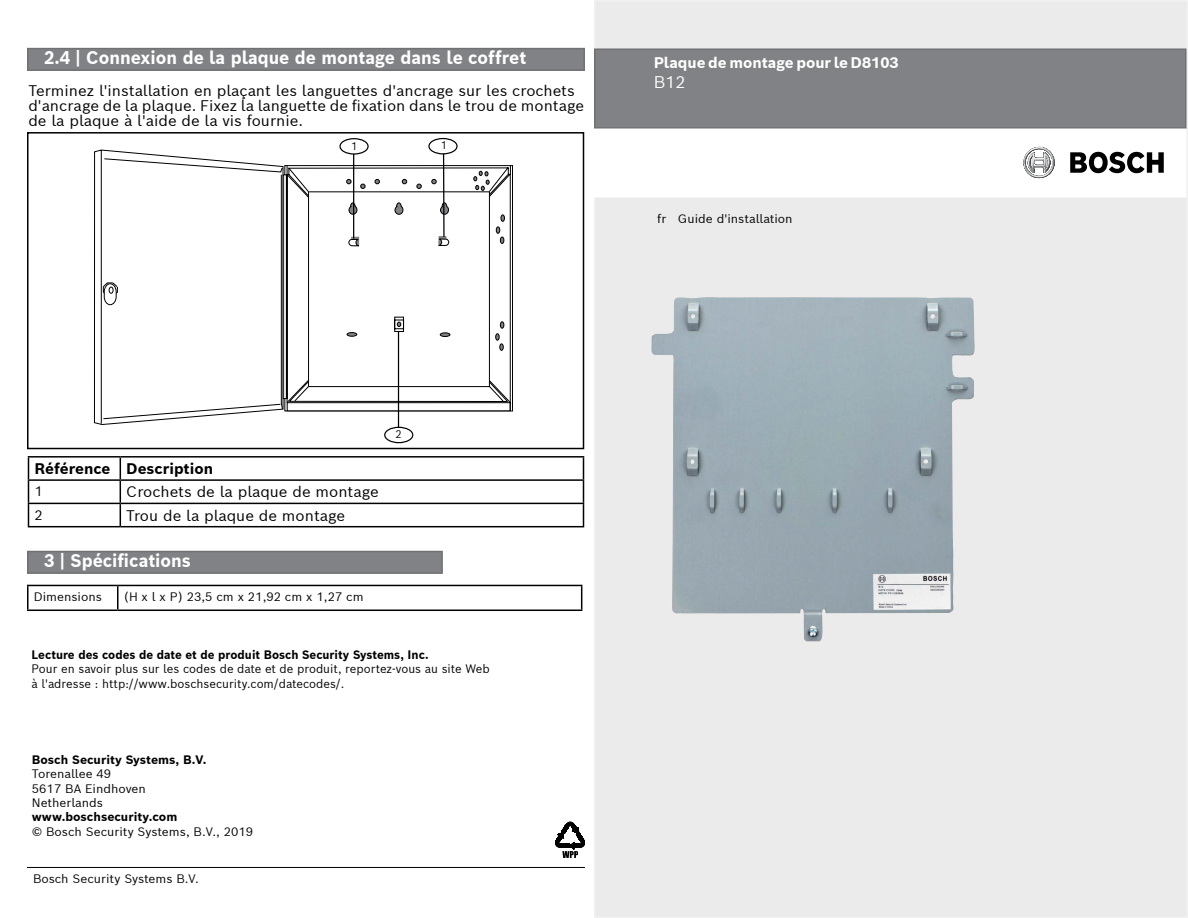
<style>
.page{position:relative;width:1188px;height:918px;background:#fff}
.page>*{position:absolute;margin:0;border:0;box-sizing:border-box;transform-origin:0 0}
.t1{font:700 18px "Bosch Sans";color:#fff;scale:.95 1}
.t2{font:16.5px "Bosch Sans";color:#fff}
.t3{font:15px/15px "Bosch Sans";color:#000}
.t4{font:700 15px "Bosch Sans";color:#fff}
.t5{font:700 15px "Bosch Sans";color:#000}
.t6{font:13.5px "Bosch Sans";color:#000}
.t7{font:12px/14.4px "Bosch Sans";color:#000}
.t8{font:12px/14.4px "Bosch Sans";color:#000;scale:.95 1}
.t9{font:700 12px "Bosch Sans";color:#000;scale:.95 1}
.t10{font:700 12px "Bosch Sans";color:#000}
.t11{font:12px "Bosch Sans";color:#010000}
.t12{font:10.95px "Bosch Sans";color:#000;scale:.92 1}
</style>
<div class="page">
<div style="left:594px;top:0;width:594px;height:918px;background:#ebebec"></div>
<div style="left:595px;top:49px;width:591px;height:79px;background:#808285"></div>
<div style="left:594px;top:48px;width:592px;height:81px;border:2px solid #717072"></div>
<div style="left:595px;top:129px;width:591px;height:68px;background:#fff"></div>
<svg style="left:1023px;top:147px;width:32px;height:31px"></svg>
<svg style="left:1070px;top:152px;width:94px;height:21px"></svg>
<svg style="left:555px;top:822px;width:29px;height:36px"></svg>
<hr style="left:27px;top:585px;width:91px;height:1px;background:#000">
<svg style="left:27px;top:586px;width:1px;height:24px"></svg>
<hr style="left:118px;top:585px;width:464px;height:1px;background:#000">
<svg style="left:117px;top:586px;width:1px;height:24px"></svg>
<svg style="left:581px;top:586px;width:1px;height:24px"></svg>
<hr style="left:27px;top:610px;width:91px;height:1px;background:#000">
<hr style="left:118px;top:610px;width:464px;height:1px;background:#000">
<hr style="left:28px;top:456px;width:92px;height:2px;background:#000">
<hr style="left:120px;top:456px;width:464px;height:2px;background:#000">
<hr style="left:28px;top:479px;width:92px;height:2px;background:#000">
<hr style="left:120px;top:479px;width:464px;height:2px;background:#000">
<hr style="left:28px;top:503px;width:92px;height:1px;background:#000">
<svg style="left:28px;top:458px;width:1px;height:68px"></svg>
<hr style="left:120px;top:503px;width:464px;height:1px;background:#000">
<svg style="left:120px;top:458px;width:1px;height:68px"></svg>
<svg style="left:583px;top:458px;width:1px;height:68px"></svg>
<hr style="left:28px;top:526px;width:92px;height:1px;background:#000">
<hr style="left:120px;top:526px;width:464px;height:1px;background:#000">
<svg style="left:94px;top:150px;width:189px;height:275px"></svg>
<svg style="left:281px;top:175px;width:2px;height:234px"></svg>
<svg style="left:103px;top:283px;width:15px;height:22px"></svg>
<svg style="left:283px;top:165px;width:228px;height:246px"></svg>
<svg style="left:294px;top:171px;width:211px;height:230px"></svg>
<div style="left:384px;top:427px;width:29px;height:16px;border:1px solid #000;border-radius:50%"></div>
<div style="left:339px;top:138px;width:29px;height:17px;border:1px solid #000;border-radius:50%"></div>
<div style="left:428px;top:138px;width:29px;height:16px;border:1px solid #000;border-radius:50%"></div>
<hr style="left:353px;top:154px;width:1px;height:85px;background:#000">
<hr style="left:443px;top:154px;width:2px;height:83px;background:#000">
<hr style="left:398px;top:331px;width:1px;height:96px;background:#000">
<div style="left:27px;top:132px;width:557px;height:317px;border:2px solid #000"></div>
<hr style="left:27px;top:867px;width:558px;height:1px;background:#000">
<div style="left:27px;top:48px;width:558px;height:23px;background:#808285;border:2px solid #717072"></div>
<div style="left:27px;top:551px;width:416px;height:23px;background:#808285;border:2px solid #717072"></div>
<img style="left:651px;top:297px;width:324px;height:345px">
<p class="t1" style="left:44px;top:46px;width:509px">2.4 | Connexion de la plaque de montage dans le coffret</p>
<p class="t3" style="left:28px;top:82px;width:557px">Terminez l'installation en plaçant les languettes d'ancrage sur les crochets d'ancrage de la plaque. Fixez la languette de fixation dans le trou de montage de la plaque à l'aide de la vis fournie.</p>
<p class="t12" style="left:351px;top:139px;width:8px">1</p>
<p class="t12" style="left:441px;top:138px;width:8px">1</p>
<p class="t4" style="left:654px;top:53px;width:246px">Plaque de montage pour le D8103</p>
<p class="t2" style="left:654px;top:71px;width:33px">B12</p>
<p class="t11" style="left:657px;top:211px;width:137px">fr Guide d'installation</p>
<p class="t5" style="left:34px;top:459px;width:180px">Référence Description</p>
<p class="t6" style="left:34px;top:482px;width:10px">1</p>
<p class="t3" style="left:126px;top:484px;width:254px">Crochets de la plaque de montage</p>
<p class="t6" style="left:34px;top:506px;width:10px">2</p>
<p class="t3" style="left:126px;top:507px;width:220px">Trou de la plaque de montage</p>
<p class="t1" style="left:44px;top:549px;width:156px">3 | Spécifications</p>
<p class="t7" style="left:34px;top:589px;width:70px">Dimensions</p>
<p class="t7" style="left:124px;top:589px;width:241px">(H x l x P) 23,5 cm x 21,92 cm x 1,27 cm</p>
<p class="t12" style="left:395px;top:427px;width:8px">2</p>
<p class="t9" style="left:32px;top:647px;width:419px">Lecture des codes de date et de produit Bosch Security Systems, Inc.</p>
<p class="t8" style="left:32px;top:661px;width:484px">Pour en savoir plus sur les codes de date et de produit, reportez-vous au site Web à l'adresse : http://www.boschsecurity.com/datecodes/.</p>
<p class="t10" style="left:32px;top:751px;width:176px">Bosch Security Systems, B.V.</p>
<p class="t7" style="left:32px;top:766px;width:116px">Torenallee 49<br>5617 BA Eindhoven<br>Netherlands</p>
<p class="t10" style="left:32px;top:809px;width:147px">www.boschsecurity.com</p>
<p class="t7" style="left:32px;top:824px;width:223px">© Bosch Security Systems, B.V., 2019</p>
<p class="t7" style="left:33px;top:871px;width:167px">Bosch Security Systems B.V.</p>
</div>
